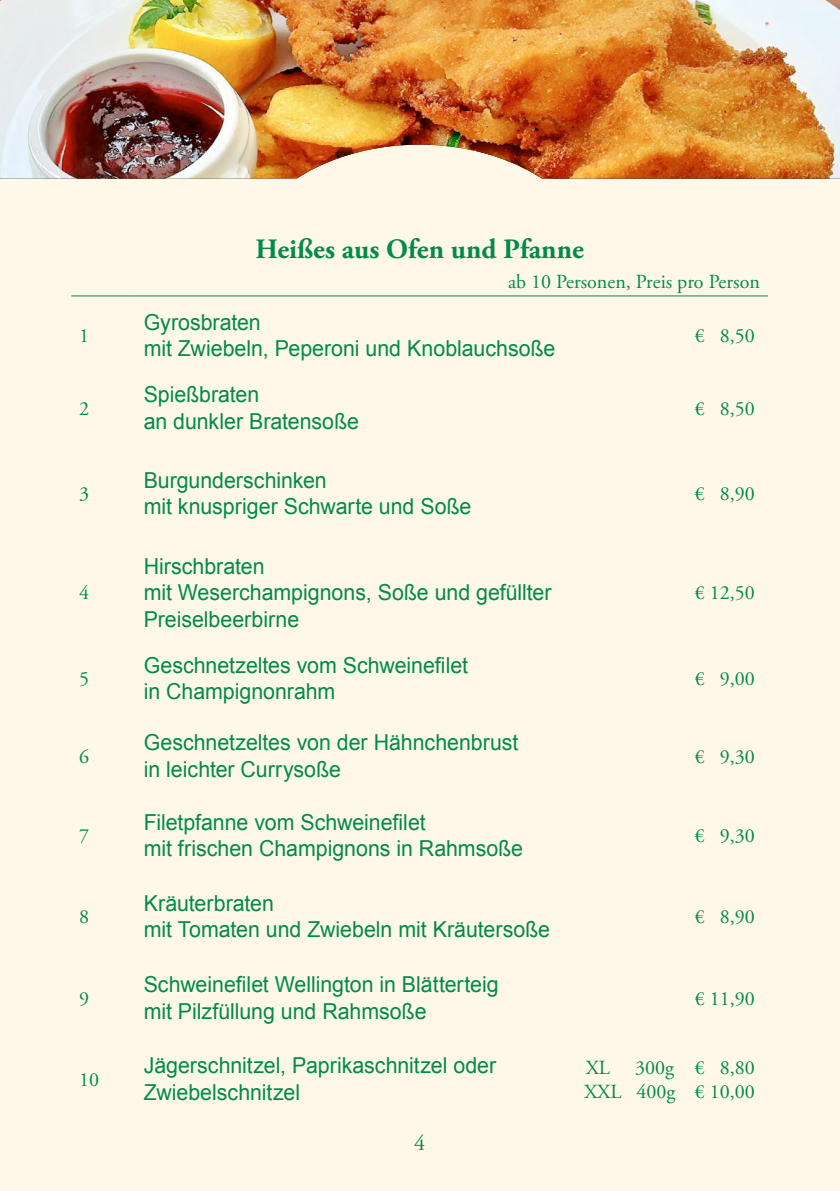
<style>
.page{position:relative;width:840px;height:1191px;background:#fff}
.page>*{position:absolute;margin:0;border:0;box-sizing:border-box;transform-origin:0 0}
.t1{font:700 28px "Adobe Garamond Pro";color:#008b48}
.t2{font:22px/26.4px "Arial";color:#008b48}
.t3{font:22px "Adobe Garamond Pro";color:#008b48}
.t4{font:20px/24px "Adobe Garamond Pro";color:#008b48;text-align:right}
</style>
<div class="page">
<div style="left:0;top:0;width:839px;height:1191px;background:#fff8e8"></div>
<img style="left:0;top:0;width:839px;height:179px">
<hr style="left:71px;top:295px;width:65px;height:1px;background:#008b48">
<hr style="left:136px;top:295px;width:437px;height:1px;background:#008b48">
<hr style="left:573px;top:295px;width:113px;height:1px;background:#008b48">
<hr style="left:686px;top:295px;width:81px;height:1px;background:#008b48">
<p class="t1" style="left:255px;top:233px;width:330px">Heißes aus Ofen und Pfanne</p>
<p class="t4" style="left:508px;top:270px;width:253px">ab 10 Personen, Preis pro Person</p>
<p class="t4" style="left:79px;top:324px;width:11px">1</p>
<p class="t2" style="left:144px;top:309px;width:413px">Gyrosbraten<br>mit Zwiebeln, Peperoni und Knoblauchsoße</p>
<p class="t4" style="left:694px;top:324px;width:61px">€ 8,50</p>
<p class="t4" style="left:79px;top:397px;width:11px">2</p>
<p class="t2" style="left:144px;top:381px;width:217px">Spießbraten<br>an dunkler Bratensoße</p>
<p class="t4" style="left:694px;top:397px;width:61px">€ 8,50</p>
<p class="t4" style="left:79px;top:483px;width:11px">3</p>
<p class="t2" style="left:144px;top:467px;width:329px">Burgunderschinken<br>mit knuspriger Schwarte und Soße</p>
<p class="t4" style="left:694px;top:483px;width:61px">€ 8,90</p>
<p class="t4" style="left:79px;top:582px;width:11px">4</p>
<p class="t2" style="left:144px;top:553px;width:409px">Hirschbraten<br>mit Weserchampignons, Soße und gefüllter<br>Preiselbeerbirne</p>
<p class="t4" style="left:694px;top:582px;width:61px">€ 12,50</p>
<p class="t4" style="left:79px;top:667px;width:11px">5</p>
<p class="t2" style="left:144px;top:652px;width:326px">Geschnetzeltes vom Schweinefilet in Champignonrahm</p>
<p class="t4" style="left:694px;top:667px;width:61px">€ 9,00</p>
<p class="t4" style="left:79px;top:745px;width:11px">6</p>
<p class="t2" style="left:144px;top:729px;width:376px">Geschnetzeltes von der Hähnchenbrust in leichter Currysoße</p>
<p class="t4" style="left:694px;top:745px;width:61px">€ 9,30</p>
<p class="t4" style="left:79px;top:824px;width:11px">7</p>
<p class="t2" style="left:144px;top:809px;width:381px">Filetpfanne vom Schweinefilet<br>mit frischen Champignons in Rahmsoße</p>
<p class="t4" style="left:694px;top:824px;width:61px">€ 9,30</p>
<p class="t4" style="left:79px;top:905px;width:11px">8</p>
<p class="t2" style="left:144px;top:890px;width:408px">Kräuterbraten<br>mit Tomaten und Zwiebeln mit Kräutersoße</p>
<p class="t4" style="left:694px;top:905px;width:61px">€ 8,90</p>
<p class="t4" style="left:79px;top:987px;width:11px">9</p>
<p class="t2" style="left:144px;top:971px;width:356px">Schweinefilet Wellington in Blätterteig mit Pilzfüllung und Rahmsoße</p>
<p class="t4" style="left:694px;top:987px;width:61px">€ 11,90</p>
<p class="t4" style="left:79px;top:1068px;width:21px">10</p>
<p class="t2" style="left:144px;top:1052px;width:354px">Jägerschnitzel, Paprikaschnitzel oder<br>Zwiebelschnitzel</p>
<p class="t4" style="left:585px;top:1056px;width:25px">XL</p>
<p class="t4" style="left:584px;top:1056px;width:92px">300g<br>XXL 400g</p>
<p class="t4" style="left:694px;top:1056px;width:61px;text-align:left">€ 8,80 € 10,00</p>
<p class="t3" style="left:414px;top:1129px;width:12px">4</p>
</div>
